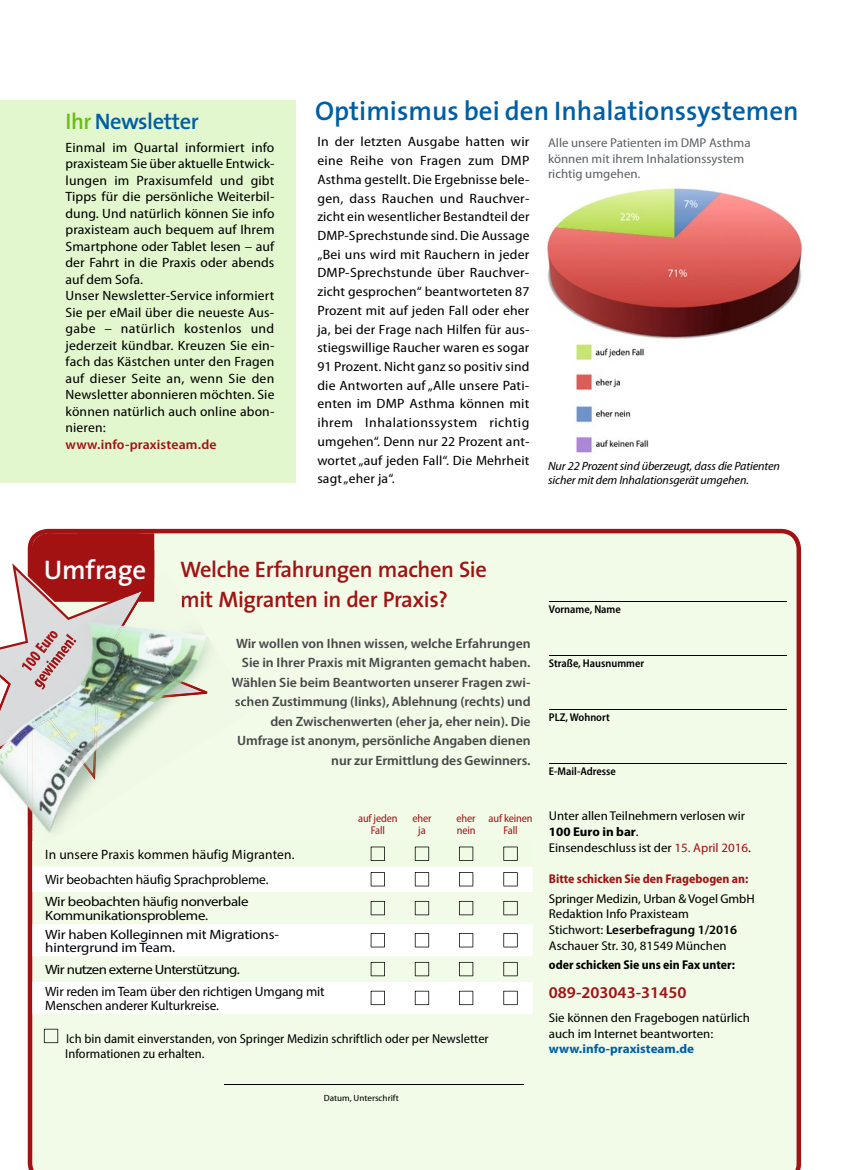
<style>
.page{position:relative;width:851px;height:1170px;background:#fff}
.page>*{position:absolute;margin:0;border:0;box-sizing:border-box;transform-origin:0 0}
.t1{font:600 27px "The Sans";color:#005ea4}
.t2{font:600 27px "The Sans";letter-spacing:-.005em;color:#fff}
.t3{font:600 22.5px/30px "The Sans";letter-spacing:-.02em;color:#a21213}
.t4{font:600 22.5px "The Sans";letter-spacing:-.02em;color:#005ea4}
.t5{font:700 condensed 16.65px "Myriad Pro";color:#a21213}
.t6{font:600 semi-condensed 16.5px "Myriad Pro";color:#a21213;scale:1.1 1}
.t7{font:semi-condensed 13.5px/18.8px "Myriad Pro";letter-spacing:.01em;color:#000;text-align:justify;scale:1.11 1}
.t8{font:600 semi-condensed 13.5px/19.5px "Myriad Pro";letter-spacing:-.005em;color:#484849;text-align:right;scale:1.1 1}
.t9{font:13.5px/13.5px "Myriad Pro";letter-spacing:-.01em;color:#000;scale:1.1 1}
.t10{font:13.5px/25.5px "Myriad Pro";letter-spacing:-.01em;color:#000}
.t11{font:600 semi-condensed 13.5px "Myriad Pro";letter-spacing:.01em;color:#a21213;scale:1.1 1}
.t12{font:semi-condensed 12.9px/15px "Myriad Pro";color:#000;scale:1.05 1}
.t13{font:semi-condensed 12.75px/15.6px "Myriad Pro";color:#000;scale:1.1 1}
.t14{font:semi-condensed 12.75px/15.6px "Myriad Pro";color:#5d6266;scale:1.1 1}
.t15{font:700 semi-condensed 12.75px "Myriad Pro";color:#a21213}
.t16{font:700 semi-condensed 12.75px "Myriad Pro";color:#000}
.t17{font:700 semi-condensed 12.75px "Myriad Pro";color:#005ea4;scale:1.1 1}
.t18{font:italic semi-condensed 12px/14.2px "Myriad Pro";letter-spacing:-.01em;color:#000;scale:1.1 1}
.t19{font:600 semi-condensed 11.25px "Myriad Pro";color:#000}
.t20{font:semi-condensed 11.25px/12px "Myriad Pro";letter-spacing:-.01em;color:#a21213;text-align:center}
.t21{font:semi-condensed 9px "Myriad Pro";color:#000;scale:1.1 1}
.s1{color:#67bf10}
.s2{font-stretch:semi-condensed}
.s3{font-weight:700}
.s4{color:#a71018}
.s5{font-weight:600}
</style>
<div class="page">
<div style="left:28px;top:529px;width:773px;height:640px;background:#f1fbe8"></div>
<div style="left:0;top:101px;width:296px;height:382px;background:#e3f7ce"></div>
<svg style="left:32px;top:924px;width:500px;height:89px"></svg>
<svg style="left:370px;top:900px;width:15px;height:15px"></svg>
<svg style="left:415px;top:900px;width:14px;height:15px"></svg>
<svg style="left:459px;top:900px;width:14px;height:15px"></svg>
<svg style="left:503px;top:900px;width:14px;height:15px"></svg>
<svg style="left:370px;top:933px;width:15px;height:14px"></svg>
<svg style="left:415px;top:933px;width:14px;height:14px"></svg>
<svg style="left:459px;top:933px;width:14px;height:14px"></svg>
<svg style="left:503px;top:933px;width:14px;height:14px"></svg>
<svg style="left:370px;top:961px;width:15px;height:15px"></svg>
<svg style="left:415px;top:961px;width:14px;height:15px"></svg>
<svg style="left:459px;top:961px;width:14px;height:15px"></svg>
<svg style="left:503px;top:961px;width:14px;height:15px"></svg>
<svg style="left:370px;top:990px;width:15px;height:14px"></svg>
<svg style="left:415px;top:990px;width:14px;height:14px"></svg>
<svg style="left:459px;top:990px;width:14px;height:14px"></svg>
<svg style="left:503px;top:990px;width:14px;height:14px"></svg>
<hr style="left:548px;top:601px;width:238px;height:1px;background:#000">
<hr style="left:548px;top:655px;width:238px;height:1px;background:#000">
<hr style="left:548px;top:709px;width:238px;height:1px;background:#000">
<hr style="left:548px;top:763px;width:238px;height:1px;background:#000">
<svg style="left:12px;top:563px;width:195px;height:80px"></svg>
<img style="left:0;top:749px;width:28px;height:75px">
<img style="left:147px;top:571px;width:35px;height:38px">
<img style="left:147px;top:609px;width:85px;height:65px">
<img style="left:32px;top:746px;width:34px;height:10px">
<img style="left:32px;top:756px;width:95px;height:84px">
<div style="left:105px;top:701px;width:107px;height:90px;background:#f0f9e6"></div>
<div style="left:189px;top:674px;width:65px;height:62px;background:#eff9e6"></div>
<img style="left:28px;top:749px;width:4px;height:82px">
<svg style="left:32px;top:840px;width:500px;height:52px"></svg>
<svg style="left:232px;top:677px;width:10px;height:12px"></svg>
<img style="left:235px;top:696px;width:18px;height:10px">
<img style="left:182px;top:597px;width:10px;height:16px">
<img style="left:0;top:643px;width:31px;height:34px">
<img style="left:55px;top:603px;width:50px;height:53px">
<img style="left:138px;top:656px;width:25px;height:51px">
<img style="left:0;top:677px;width:46px;height:72px">
<img style="left:105px;top:603px;width:42px;height:54px">
<img style="left:44px;top:656px;width:94px;height:87px">
<img style="left:133px;top:661px;width:74px;height:37px">
<img style="left:67px;top:696px;width:90px;height:83px">
<img style="left:21px;top:647px;width:10px;height:25px">
<img style="left:31px;top:634px;width:48px;height:56px">
<svg style="left:22px;top:533px;width:132px;height:70px;background:#a92829"></svg>
<hr style="left:225px;top:1084px;width:299px;height:1px;background:#000">
<svg style="left:44px;top:1028px;width:14px;height:14px"></svg>
<img style="left:547px;top:188px;width:256px;height:265px">
<h2 class="t4" style="left:65px;top:102px;width:135px"><span class="s1">Ihr</span> Newsletter</h2>
<p class="t7" style="left:65px;top:139px;width:190px;line-height:16.5px;text-align:left">Einmal im Quartal informiert info praxisteam Sie über aktuelle Entwick&shy;lungen im Praxisumfeld und gibt<br>Tipps für die persönliche Weiterbil&shy;dung. Und natürlich können Sie info praxisteam auch bequem auf Ihrem<br>Smartphone oder Tablet lesen – auf der Fahrt in die Praxis oder abends auf dem Sofa.<br>Unser Newsletter-Service informiert<br>Sie per eMail über die neueste Aus&shy;gabe – natürlich kostenlos und jederzeit kündbar. Kreuzen Sie ein&shy;fach das Kästchen unter den Fragen auf dieser Seite an, wenn Sie den<br>Newsletter abonnieren möchten. Sie können natürlich auch online abon&shy;nieren:</p>
<p class="t11" style="left:65px;top:437px;width:139px">www.info-praxisteam.de</p>
<h1 class="t1" style="left:315px;top:89px;width:485px">Optimismus bei den Inhalationssystemen</h1>
<p class="t7" style="left:317px;top:133px;width:192px">In der letzten Ausgabe hatten wir eine Reihe von Fragen zum DMP Asthma gestellt. Die Ergebnisse bele&shy;gen, dass Rauchen und Rauchver&shy;zicht ein wesentlicher Bestandteil der DMP-Sprechstunde sind. Die Aussage „Bei uns wird mit Rauchern in jeder DMP-Sprechstunde über Rauchver&shy;zicht gesprochen“ beantworteten 87<br>Prozent mit auf jeden Fall oder eher ja, bei der Frage nach Hilfen für aus&shy;stiegswillige Raucher waren es sogar 91 Prozent. Nicht ganz so positiv sind die Antworten auf „Alle unsere Pati&shy;enten im DMP Asthma können mit ihrem Inhalationssystem richtig umgehen“. Denn nur 22 Prozent ant&shy;wortet „auf jeden Fall“. Die Mehrheit sagt „eher ja“.</p>
<p class="t14" style="left:548px;top:135px;width:186px">Alle unsere Patienten im DMP Asthma können mit ihrem Inhalationssystem richtig umgehen.</p>
<p class="t18" style="left:548px;top:459px;width:212px">Nur 22 Prozent sind überzeugt, dass die Patienten sicher mit dem Inhalationsgerät umgehen.</p>
<h1 class="t2" style="left:44px;top:547px;width:104px">Umfrage</h1>
<p class="t5" style="left:16px;top:663px;width:51px;rotate:-52deg">100 Euro</p>
<h2 class="t3" style="left:180px;top:554px;width:308px">Welche Erfahrungen machen Sie mit Migranten in der Praxis?</h2>
<p class="t8" style="left:231px;top:633px;width:273px">Wir wollen von Ihnen wissen, welche Erfahrungen Sie in Ihrer Praxis mit Migranten gemacht haben.<br>Wählen Sie beim Beantworten unserer Fragen zwi&shy;schen Zustimmung (links), Ablehnung (rechts) und den Zwischenwerten (eher ja, eher nein). Die Umfrage ist anonym, persönliche Angaben dienen nur zur Ermittlung des Gewinners.</p>
<p class="t20" style="left:358px;top:812px;width:41px">auf jeden<br>Fall</p>
<p class="t20" style="left:412px;top:812px;width:21px">eher ja</p>
<p class="t20" style="left:456px;top:812px;width:21px;text-align:left">eher nein</p>
<p class="t20" style="left:488px;top:812px;width:45px">auf keinen<br>Fall</p>
<p class="t10" style="left:45px;top:841px;width:251px">In unsere Praxis kommen häufig Migranten.<br>Wir beobachten häufig Sprachprobleme.</p>
<p class="t9" style="left:45px;top:894px;width:186px">Wir beobachten häufig nonverbale<br>Kommunikationsprobleme<span class="s2">.</span></p>
<p class="t9" style="left:45px;top:927px;width:214px">Wir haben Kolleginnen mit Migrations&shy;hintergrund im Team.</p>
<p class="t9" style="left:45px;top:958px;width:255px;line-height:22px">Wir nutzen externe Unterstützung.<br>Wir reden im Team über den richtigen Umgang mit</p>
<p class="t10" style="left:45px;top:992px;width:175px">Menschen anderer Kulturkreise.</p>
<p class="t12" style="left:65px;top:1031px;width:405px">Ich bin damit einverstanden, von Springer Medizin schriftlich oder per Newsletter<br>Informationen zu erhalten.</p>
<p class="t21" style="left:324px;top:1093px;width:70px">Datum, Unterschrift</p>
<p class="t19" style="left:548px;top:602px;width:74px">Vorname, Name</p>
<p class="t19" style="left:548px;top:656px;width:97px">Straße, Hausnummer</p>
<p class="t19" style="left:548px;top:710px;width:62px">PLZ, Wohnort</p>
<p class="t19" style="left:548px;top:764px;width:68px">E-Mail-Adresse</p>
<p class="t13" style="left:548px;top:808px;width:185px">Unter allen Teilnehmern verlosen wir<br><span class="s3">100 Euro in bar</span>.<br>Einsendeschluss ist der <span class="s4">15. April 2016</span>.</p>
<p class="t15" style="left:548px;top:871px;width:201px">Bitte schicken Sie den Fragebogen an:</p>
<p class="t13" style="left:548px;top:890px;width:188px">Springer Medizin, Urban &amp; Vogel GmbH<br>Redaktion Info Praxisteam<br>Stichwort: <span class="s5">Leserbefragung 1/2016<br></span>Aschauer Str. 30, 81549 München</p>
<p class="t16" style="left:548px;top:958px;width:187px">oder schicken Sie uns ein Fax unter:</p>
<p class="t6" style="left:548px;top:983px;width:126px">089-203043-31450</p>
<p class="t13" style="left:548px;top:1010px;width:184px">Sie können den Fragebogen natürlich auch im Internet beantworten:</p>
<p class="t17" style="left:548px;top:1041px;width:133px">www.info-praxisteam.de</p>
</div>
